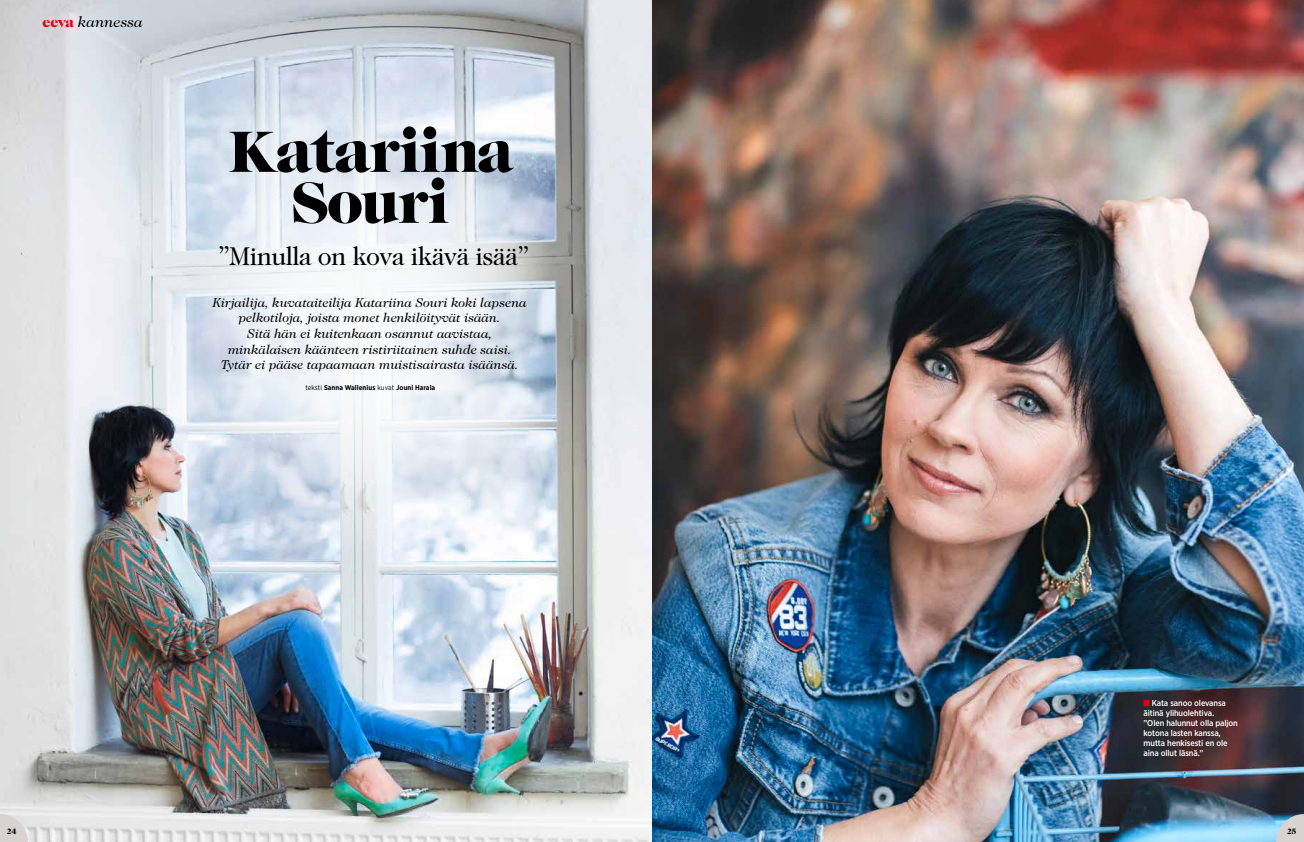
<style>
.page{position:relative;width:1304px;height:842px;background:#fff}
.page>*{position:absolute;margin:0;border:0;box-sizing:border-box;transform-origin:0 0}
.t1{font:60px/51px "Caslon Graphique EF";letter-spacing:-.04em;color:#000;text-align:center}
.t2{font:26px "Caslon 224 Std";letter-spacing:-.025em;color:#000}
.t3{font:italic 15px "Caslon 224 Std";color:#000}
.t4{font:italic 13px/15.6px "Caslon 224 Std";letter-spacing:-.005em;color:#000;text-align:center}
.t5{font:500 8.5px/10px "Gotham Narrow";letter-spacing:-.015em;color:#fff}
.t6{font:8px "Caslon Graphique EF";color:#000}
.t7{font:700 7px "Gotham Narrow";letter-spacing:.01em;color:#000}
.s1{font-family:"Caslon Graphique EF";font-style:normal;font-size:14px;color:#e3000b}
.s2{font-weight:400}
.s3{color:#e3000b}
</style>
<div class="page">
<img style="left:0;top:0;width:1304px;height:842px">
<svg style="left:191px;top:82px;width:358px;height:410px;background:#cedae9"></svg>
<svg style="left:194px;top:88px;width:358px;height:467px"></svg>
<svg style="left:0;top:814px;width:28px;height:28px"></svg>
<svg style="left:1276px;top:814px;width:28px;height:28px"></svg>
<p class="t3" style="left:43px;top:14px;width:102px"><span class="s1">eeva</span> kannessa</p>
<h1 class="t1" style="left:227px;top:127px;width:288px">Katariina<br>Souri</h1>
<h2 class="t2" style="left:218px;top:241px;width:313px">”Minulla on kova ikävä isää”</h2>
<p class="t4" style="left:213px;top:295px;width:315px">Kirjailija, kuvataiteilija Katariina Souri koki lapsena pelkotiloja, joista monet henkilöityvät isään.<br>Sitä hän ei kuitenkaan osannut aavistaa, minkälaisen käänteen ristiriitainen suhde saisi.<br>Tytär ei pääse tapaamaan muistisairasta isäänsä.</p>
<p class="t7" style="left:305px;top:383px;width:131px"><span class="s2">teksti</span> Sanna Wallenius <span class="s2">kuvat</span> Jouni Harala</p>
<p class="t5" style="left:1143px;top:697px;width:96px"><span class="s3">■</span> Kata sanoo olevansa äitinä ylihuolehtiva.<br>”Olen halunnut olla paljon kotona lasten kanssa, mutta henkisesti en ole aina ollut läsnä.”</p>
<p class="t6" style="left:7px;top:827px;width:11px">24</p>
<p class="t6" style="left:1287px;top:827px;width:10px">25</p>
</div>
